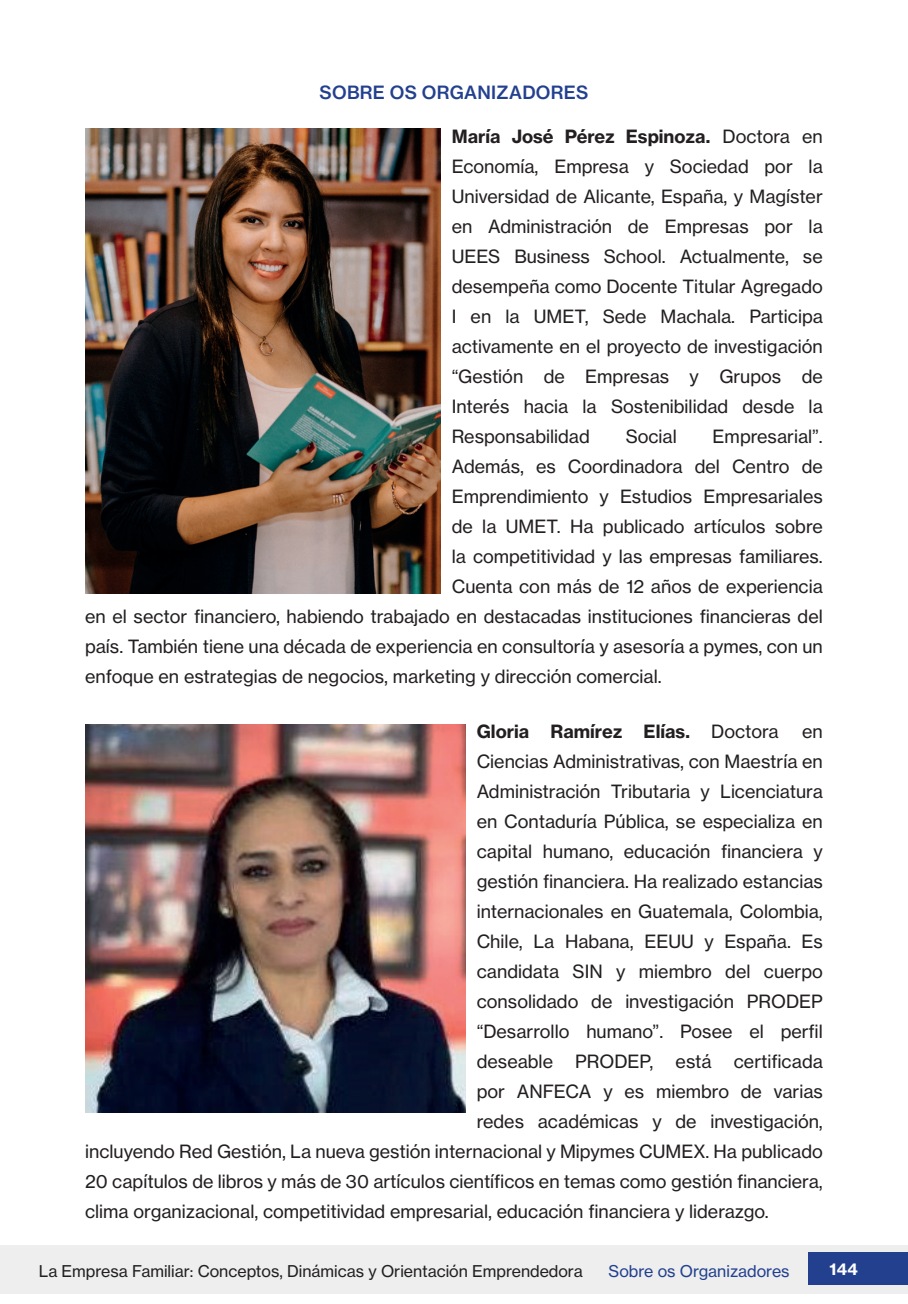
<style>
.page{position:relative;width:908px;height:1304px;background:#fff}
.page>*{position:absolute;margin:0;border:0;box-sizing:border-box;transform-origin:0 0}
.t1{font:18px/30px "N Haas Grotesk TX Pro 55 Rg";color:#231f20;text-align:justify}
.t2{font:18px "N Haas Grotesk TX Pro 75 Bd";color:#231f20}
.t3{font:18px "N Haas Grotesk TX Pro 65 Md";letter-spacing:.015em;color:#23408f}
.t4{font:16px "N Haas Grotesk TX Pro 55 Rg";color:#231f20}
.t5{font:16px "N Haas Grotesk TX Pro 55 Rg";color:#23408f}
.t6{font:16px "N Haas Grotesk TX Pro 75 Bd";color:#fff}
.s1{font-family:"N Haas Grotesk TX Pro 55 Rg"}
</style>
<div class="page">
<div style="left:0;top:1245px;width:907px;height:49px;background:#edeeed"></div>
<div style="left:808px;top:1252px;width:99px;height:33px;background:#23408f"></div>
<img style="left:85px;top:725px;width:380px;height:387px">
<img style="left:85px;top:129px;width:355px;height:464px">
<p class="t3" style="left:319px;top:81px;width:270px">SOBRE OS ORGANIZADORES</p>
<p class="t2" style="left:451px;top:125px;width:372px">María José Pérez Espinoza. <span class="s1">Doctora en</span></p>
<p class="t1" style="left:451px;top:152px;width:372px">Economía, Empresa y Sociedad por la Universidad de Alicante, España, y Magíster en Administración de Empresas por la UEES Business School. Actualmente, se desempeña como Docente Titular Agregado I en la UMET, Sede Machala. Participa activamente en el proyecto de investigación “Gestión de Empresas y Grupos de Interés hacia la Sostenibilidad desde la Responsabilidad</p>
<p class="t1" style="left:625px;top:422px;width:53px">Social</p>
<p class="t1" style="left:712px;top:422px;width:112px">Empresarial”.</p>
<p class="t1" style="left:451px;top:452px;width:372px">Además, es Coordinadora del Centro de</p>
<p class="t1" style="left:451px;top:482px;width:372px">Emprendimiento y Estudios Empresariales</p>
<p class="t1" style="left:451px;top:512px;width:372px">de la UMET. Ha publicado artículos sobre</p>
<p class="t1" style="left:451px;top:542px;width:372px">la competitividad y las empresas familiares.</p>
<p class="t1" style="left:451px;top:572px;width:372px">Cuenta con más de 12 años de experiencia</p>
<p class="t1" style="left:85px;top:602px;width:739px">en el sector financiero, habiendo trabajado en destacadas instituciones financieras del</p>
<p class="t1" style="left:85px;top:632px;width:739px">país. También tiene una década de experiencia en consultoría y asesoría a pymes, con un</p>
<p class="t1" style="left:85px;top:662px;width:577px">enfoque en estrategias de negocios, marketing y dirección comercial.</p>
<p class="t2" style="left:476px;top:720px;width:303px">Gloria Ramírez Elías. <span class="s1">Doctora</span></p>
<p class="t1" style="left:801px;top:716px;width:22px">en</p>
<p class="t1" style="left:476px;top:746px;width:347px">Ciencias Administrativas, con Maestría en</p>
<p class="t1" style="left:476px;top:776px;width:347px">Administración Tributaria y Licenciatura</p>
<p class="t1" style="left:476px;top:806px;width:347px">en Contaduría Pública, se especializa en</p>
<p class="t1" style="left:476px;top:836px;width:347px">capital humano, educación financiera y</p>
<p class="t1" style="left:476px;top:866px;width:347px">gestión financiera. Ha realizado estancias</p>
<p class="t1" style="left:476px;top:897px;width:347px">internacionales en Guatemala, Colombia,</p>
<p class="t1" style="left:476px;top:927px;width:347px">Chile, La Habana, EEUU y España. Es</p>
<p class="t1" style="left:476px;top:957px;width:347px">candidata SIN y miembro del cuerpo</p>
<p class="t1" style="left:476px;top:987px;width:347px">consolidado de investigación PRODEP</p>
<p class="t1" style="left:476px;top:1017px;width:347px">“Desarrollo humano”. Posee el perfil</p>
<p class="t1" style="left:476px;top:1047px;width:347px">deseable PRODEP, está certificada</p>
<p class="t1" style="left:476px;top:1077px;width:347px">por ANFECA y es miembro de varias</p>
<p class="t1" style="left:476px;top:1107px;width:347px">redes académicas y de investigación,</p>
<p class="t1" style="left:85px;top:1137px;width:739px">incluyendo Red Gestión, La nueva gestión internacional y Mipymes CUMEX. Ha publicado</p>
<p class="t1" style="left:85px;top:1167px;width:738px">20 capítulos de libros y más de 30 artículos científicos en temas como gestión financiera,</p>
<p class="t1" style="left:85px;top:1197px;width:684px">clima organizacional, competitividad empresarial, educación financiera y liderazgo.</p>
<p class="t4" style="left:39px;top:1261px;width:545px">La Empresa Familiar: Conceptos, Dinámicas y Orientación Emprendedora</p>
<p class="t5" style="left:608px;top:1261px;width:182px">Sobre os Organizadores</p>
<p class="t6" style="left:829px;top:1259px;width:30px">144</p>
</div>
